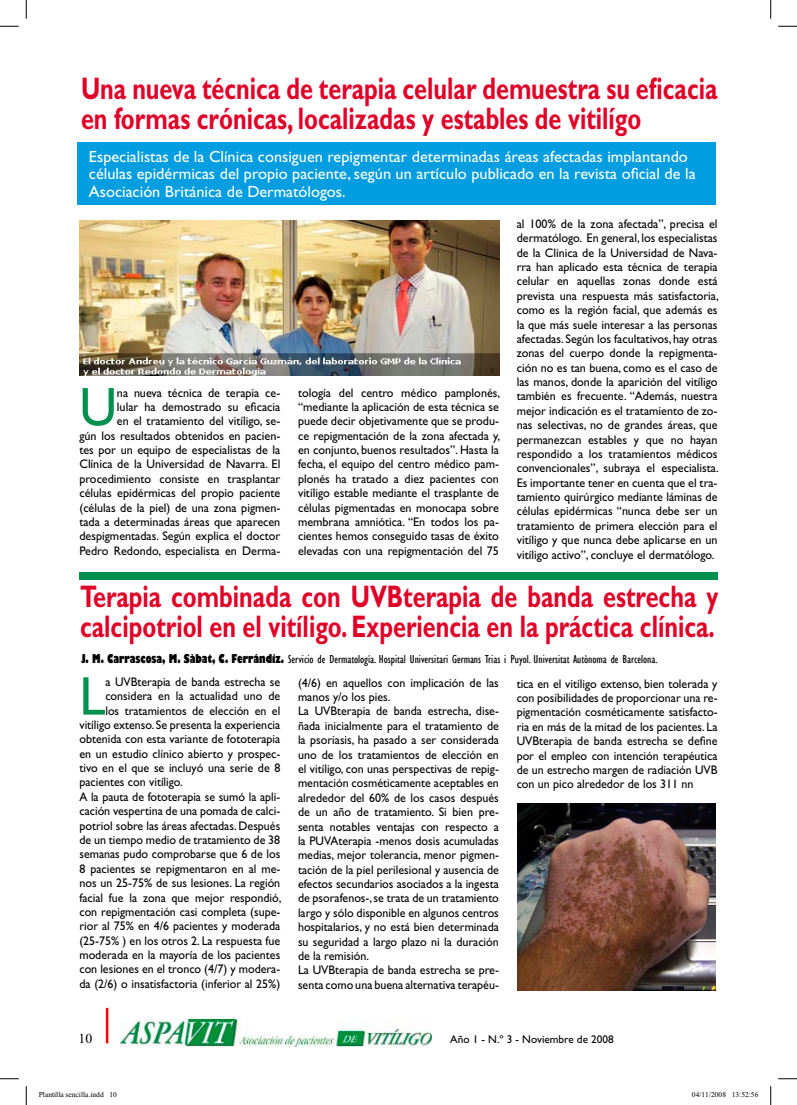
<style>
.page{position:relative;width:797px;height:1105px;background:#fff}
.page>*{position:absolute;margin:0;border:0;box-sizing:border-box;transform-origin:0 0}
.t1{font:54.62px "Gill Sans";color:#00904f}
.t2{font:700 31.25px/30px "Gill Sans";color:#e00128;scale:.75 1}
.t3{font:16.25px/17.5px "Gill Sans";color:#fff}
.t4{font:13.75px "Times New Roman";color:#000}
.t5{font:12.5px/14.4px "Gill Sans";color:#000;scale:.96 1}
.t6{font:12.5px/14.4px "Gill Sans";color:#000;text-align:justify}
.t7{font:condensed 11.88px "Gill Sans";color:#000}
.t8{font:11.25px "Gill Sans";color:#000}
.t9{font:7.5px "Times New Roman";color:#000}
.s1{font-weight:800}
</style>
<div class="page">
<hr style="left:106px;top:1008px;width:2px;height:35px;background:#f00">
<img style="left:120px;top:1020px;width:311px;height:26px">
<div style="left:77px;top:142px;width:638px;height:63px;background:#009de0"></div>
<img style="left:79px;top:220px;width:420px;height:156px">
<div style="left:79px;top:572px;width:638px;height:7px;background:#00904f"></div>
<img style="left:517px;top:804px;width:198px;height:187px">
<svg style="left:0;top:25px;width:19px;height:2px"></svg>
<svg style="left:778px;top:25px;width:19px;height:2px"></svg>
<svg style="left:0;top:1078px;width:19px;height:1px"></svg>
<svg style="left:778px;top:1078px;width:19px;height:1px"></svg>
<svg style="left:25px;top:0;width:2px;height:19px"></svg>
<svg style="left:25px;top:1086px;width:2px;height:19px"></svg>
<svg style="left:770px;top:0;width:1px;height:19px"></svg>
<svg style="left:770px;top:1086px;width:1px;height:19px"></svg>
<h2 class="t2" style="left:81px;top:74px;width:850px">Una nueva técnica de terapia celular demuestra su eficacia en formas crónicas, localizadas y estables de vitilígo</h2>
<h3 class="t3" style="left:89px;top:148px;width:608px">Especialistas de la Clínica consiguen repigmentar determinadas áreas afectadas implantando células epidérmicas del propio paciente, según un artículo publicado en la revista oficial de la<br>Asociación Británica de Dermatólogos.</h3>
<p class="t6" style="left:516px;top:217px;width:204px">al 100% de la zona afectada”, precisa el dermatólogo. En general, los especialistas de la Clínica de la Universidad de Nava&shy;rra han aplicado esta técnica de terapia celular en aquellas zonas donde está prevista una respuesta más satisfactoria, como es la región facial, que además es la que más suele interesar a las personas afectadas. Según los facultativos, hay otras zonas del cuerpo donde la repigmenta&shy;ción no es tan buena, como es el caso de las manos, donde la aparición del vitíligo también es frecuente. “Además, nuestra mejor indicación es el tratamiento de zo&shy;nas selectivas, no de grandes áreas, que permanezcan estables y que no hayan respondido a los tratamientos médicos convencionales”, subraya el especialista.<br>Es importante tener en cuenta que el tra&shy;tamiento quirúrgico mediante láminas de células epidérmicas “nunca debe ser un tratamiento de primera elección para el vitíligo y que nunca debe aplicarse en un vitíligo activo”, concluye el dermatólogo.</p>
<h2 class="t2" style="left:80px;top:582px;width:852px">Terapia combinada con UVBterapia de banda estrecha y calcipotriol en el vitíligo. Experiencia en la práctica clínica.</h2>
<h1 class="t1" style="left:79px;top:665px;width:27px">L</h1>
<p class="t5" style="left:105px;top:674px;width:184px">a UVBterapia de banda estrecha se</p>
<p class="t6" style="left:79px;top:385px;width:202px;text-align:right">na nueva técnica de terapia ce-<br>lular ha demostrado su eficacia<br>en el tratamiento del vitíligo, se-<br>gún los resultados obtenidos en pacien&shy;tes por un equipo de especialistas de la Clínica de la Universidad de Navarra. El procedimiento consiste en trasplantar células epidérmicas del propio paciente (células de la piel) de una zona pigmen&shy;tada a determinadas áreas que aparecen despigmentadas. Según explica el doctor Pedro Redondo, especialista en Derma-</p>
<p class="t6" style="left:298px;top:385px;width:204px">tología del centro médico pamplonés, “mediante la aplicación de esta técnica se puede decir objetivamente que se produ&shy;ce repigmentación de la zona afectada y, en conjunto, buenos resultados”. Hasta la fecha, el equipo del centro médico pam&shy;plonés ha tratado a diez pacientes con vitíligo estable mediante el trasplante de células pigmentadas en monocapa sobre membrana amniótica. “En todos los pa&shy;cientes hemos conseguido tasas de éxito elevadas con una repigmentación del 75</p>
<h1 class="t1" style="left:79px;top:376px;width:39px">U</h1>
<p class="t7" style="left:81px;top:652px;width:578px"><span class="s1">J. M. Carrascosa, M. Sàbat, C. Ferrándiz.</span> Servicio de Dermatología. Hospital Universitari Germans Trias i Puyol. Universitat Autònoma de Barcelona.</p>
<p class="t5" style="left:298px;top:675px;width:211px">(4/6) en aquellos con implicación de las manos y/o los pies.<br>La UVBterapia de banda estrecha, dise&shy;ñada inicialmente para el tratamiento de la psoriasis, ha pasado a ser considerada uno de los tratamientos de elección en el vitíligo, con unas perspectivas de repig&shy;mentación cosméticamente aceptables en alrededor del 60% de los casos después de un año de tratamiento. Si bien pre&shy;senta notables ventajas con respecto a la PUVAterapia -menos dosis acumuladas medias, mejor tolerancia, menor pigmen&shy;tación de la piel perilesional y ausencia de efectos secundarios asociados a la ingesta de psorafenos-, se trata de un tratamiento largo y sólo disponible en algunos centros hospitalarios, y no está bien determinada su seguridad a largo plazo ni la duración de la remisión.<br>La UVBterapia de banda estrecha se pre&shy;senta como una buena alternativa terapéu-</p>
<p class="t5" style="left:516px;top:676px;width:211px;text-align:justify">tica en el vitíligo extenso, bien tolerada y con posibilidades de proporcionar una re&shy;pigmentación cosméticamente satisfacto&shy;ria en más de la mitad de los pacientes. La UVBterapia de banda estrecha se define por el empleo con intención terapéutica de un estrecho margen de radiación UVB con un pico alrededor de los 311 nn</p>
<p class="t5" style="left:105px;top:689px;width:184px">considera en la actualidad uno de</p>
<p class="t5" style="left:105px;top:703px;width:184px">los tratamientos de elección en el</p>
<p class="t5" style="left:79px;top:718px;width:211px">vitíligo extenso. Se presenta la experiencia</p>
<p class="t5" style="left:79px;top:732px;width:211px">obtenida con esta variante de fototerapia</p>
<p class="t5" style="left:79px;top:746px;width:211px">en un estudio clínico abierto y prospec-</p>
<p class="t5" style="left:79px;top:761px;width:211px">tivo en el que se incluyó una serie de 8</p>
<p class="t5" style="left:79px;top:775px;width:109px">pacientes con vitíligo.</p>
<p class="t5" style="left:79px;top:789px;width:211px">A la pauta de fototerapia se sumó la apli-</p>
<p class="t5" style="left:79px;top:804px;width:211px">cación vespertina de una pomada de calci-</p>
<p class="t5" style="left:79px;top:818px;width:211px">potriol sobre las áreas afectadas. Después</p>
<p class="t5" style="left:79px;top:833px;width:211px">de un tiempo medio de tratamiento de 38</p>
<p class="t5" style="left:79px;top:847px;width:211px">semanas pudo comprobarse que 6 de los</p>
<p class="t5" style="left:79px;top:861px;width:211px">8 pacientes se repigmentaron en al me-</p>
<p class="t5" style="left:79px;top:876px;width:211px">nos un 25-75% de sus lesiones. La región</p>
<p class="t5" style="left:79px;top:890px;width:212px">facial fue la zona que mejor respondió,</p>
<p class="t5" style="left:79px;top:904px;width:211px">con repigmentación casi completa (supe-</p>
<p class="t5" style="left:79px;top:919px;width:211px">rior al 75% en 4/6 pacientes y moderada</p>
<p class="t5" style="left:79px;top:933px;width:211px">(25-75% ) en los otros 2. La respuesta fue</p>
<p class="t5" style="left:79px;top:948px;width:211px">moderada en la mayoría de los pacientes</p>
<p class="t5" style="left:79px;top:962px;width:211px">con lesiones en el tronco (4/7) y modera-</p>
<p class="t5" style="left:79px;top:976px;width:211px">da (2/6) o insatisfactoria (inferior al 25%)</p>
<p class="t4" style="left:78px;top:1031px;width:15px">10</p>
<p class="t8" style="left:450px;top:1032px;width:165px">Año 1 - N.º 3 - Noviembre de 2008</p>
<p class="t9" style="left:39px;top:1091px;width:80px">Plantilla sencilla.indd 10</p>
<p class="t9" style="left:692px;top:1091px;width:68px">04/11/2008 13:52:56</p>
</div>
